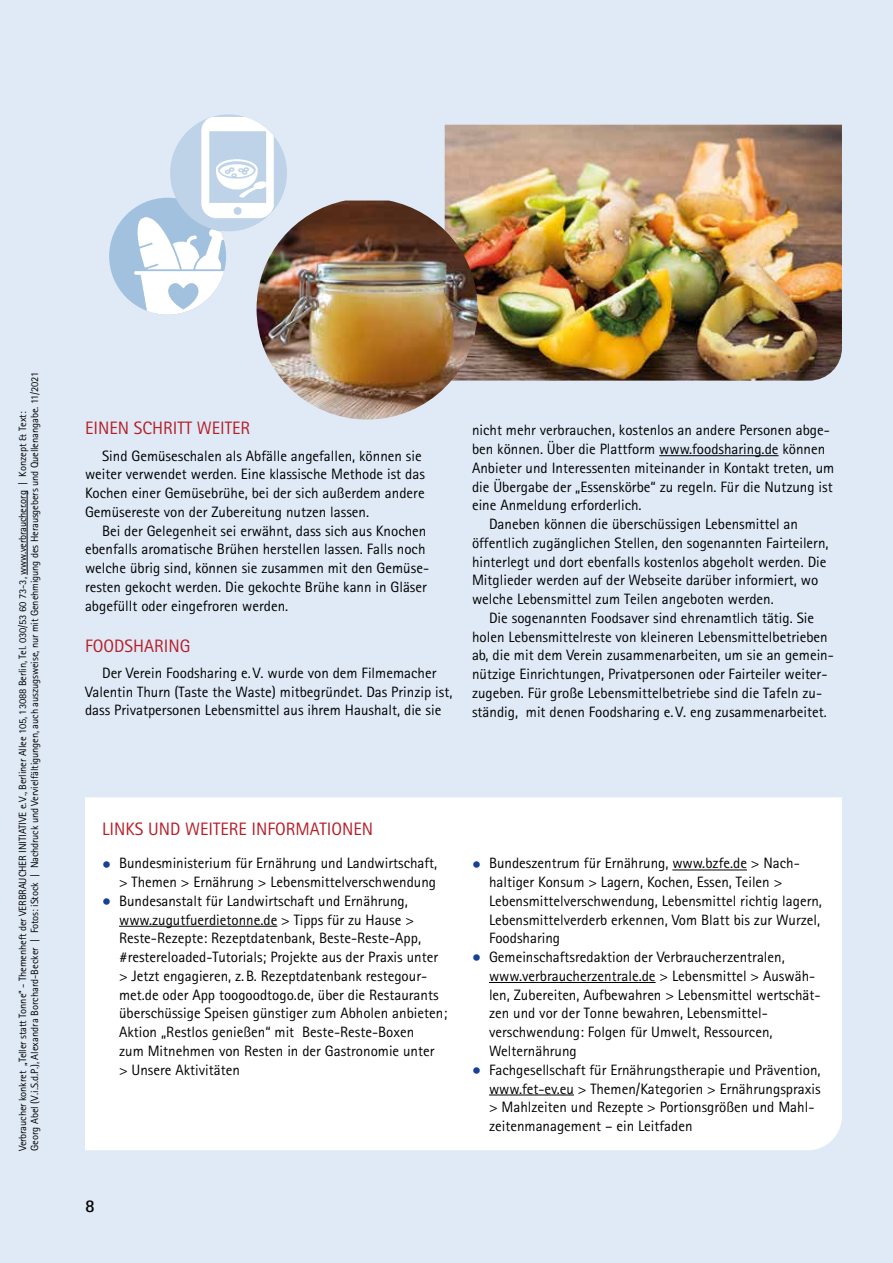
<style>
.page{position:relative;width:893px;height:1263px;background:#dfeaf6}
.page>*{position:absolute;margin:0;border:0;box-sizing:border-box;transform-origin:0 0}
.t1{font:18px "Rotis Sans Serif";color:#b61f29}
.t2{font:700 18px "Rotis Sans Serif";color:#000}
.t3{font:15px/18.8px "Rotis Sans Serif";color:#000}
.t4{font:10.5px/12px "Rotis Sans Serif";letter-spacing:-.01em;color:#000}
.s1{font-size:18px;color:#164194}
</style>
<div class="page">
<hr style="left:27px;top:490px;width:1px;height:85px;background:#000">
<div style="left:85px;top:797px;width:757px;height:353px;background:#fff"></div>
<hr style="left:119px;top:926px;width:158px;height:1px;background:#000">
<hr style="left:672px;top:869px;width:75px;height:1px;background:#000">
<hr style="left:489px;top:982px;width:167px;height:1px;background:#000">
<hr style="left:489px;top:1094px;width:85px;height:1px;background:#000">
<img style="left:445px;top:125px;width:397px;height:256px">
<hr style="left:659px;top:455px;width:120px;height:1px;background:#000">
<div style="left:109px;top:198px;width:117px;height:117px;background:#a1c1de;border-radius:50%"></div>
<img style="left:126px;top:210px;width:100px;height:105px">
<img style="left:170px;top:117px;width:117px;height:114px">
<img style="left:209px;top:146px;width:65px;height:54px">
<img style="left:257px;top:201px;width:221px;height:218px">
<p class="t4" style="left:16px;top:1151px;width:780px;rotate:-90deg">Verbraucher konkret „Teller statt Tonne“ - Themenheft der VERBRAUCHER INITIATIVE e.V., Berliner Allee 105, 13088 Berlin, Tel. 030/53 60 73-3, www.verbraucher.org | Konzept &amp; Text:<br>Georg Abel (V.i.S.d.P.), Alexandra Borchard-Becker | Fotos: iStock | Nachdruck und Vervielfältigungen, auch auszugsweise, nur mit Genehmigung des Herausgebers und Quellenangabe. 11/2021</p>
<p class="t1" style="left:85px;top:418px;width:166px">EINEN SCHRITT WEITER</p>
<p class="t3" style="left:85px;top:446px;width:341px;text-indent:17px">Sind Gemüseschalen als Abfälle angefallen, können sie weiter verwendet werden. Eine klassische Methode ist das Kochen einer Gemüsebrühe, bei der sich außerdem andere Gemüsereste von der Zubereitung nutzen lassen.</p>
<p class="t3" style="left:85px;top:521px;width:346px;text-indent:17px">Bei der Gelegenheit sei erwähnt, dass sich aus Knochen ebenfalls aromatische Brühen herstellen lassen. Falls noch welche übrig sind, können sie zusammen mit den Gemüse&shy;resten gekocht werden. Die gekochte Brühe kann in Gläser abgefüllt oder eingefroren werden.</p>
<p class="t1" style="left:85px;top:635px;width:107px">FOODSHARING</p>
<p class="t3" style="left:85px;top:663px;width:369px;text-indent:17px">Der Verein Foodsharing e.V. wurde von dem Filmemacher<br>Valentin Thurn (Taste the Waste) mitbegründet. Das Prinzip ist, dass Privatpersonen Lebensmittel aus ihrem Haushalt, die sie</p>
<p class="t3" style="left:472px;top:421px;width:359px">nicht mehr verbrauchen, kostenlos an andere Personen abge-</p>
<p class="t3" style="left:472px;top:440px;width:355px">ben können. Über die Plattform www.foodsharing.de können</p>
<p class="t3" style="left:472px;top:458px;width:364px">Anbieter und Interessenten miteinander in Kontakt treten, um</p>
<p class="t3" style="left:472px;top:477px;width:362px">die Übergabe der „Essenskörbe“ zu regeln. Für die Nutzung ist</p>
<p class="t3" style="left:472px;top:496px;width:171px">eine Anmeldung erforderlich.</p>
<p class="t3" style="left:489px;top:515px;width:311px">Daneben können die überschüssigen Lebensmittel an</p>
<p class="t3" style="left:472px;top:533px;width:358px">öffentlich zugänglichen Stellen, den sogenannten Fairteilern,</p>
<p class="t3" style="left:472px;top:552px;width:356px">hinterlegt und dort ebenfalls kostenlos abgeholt werden. Die</p>
<p class="t3" style="left:472px;top:571px;width:348px">Mitglieder werden auf der Webseite darüber informiert, wo</p>
<p class="t3" style="left:472px;top:590px;width:303px">welche Lebensmittel zum Teilen angeboten werden.</p>
<p class="t3" style="left:489px;top:608px;width:327px">Die sogenannten Foodsaver sind ehrenamtlich tätig. Sie</p>
<p class="t3" style="left:472px;top:627px;width:357px">holen Lebensmittelreste von kleineren Lebensmittelbetrieben</p>
<p class="t3" style="left:472px;top:646px;width:363px">ab, die mit dem Verein zusammenarbeiten, um sie an gemein-</p>
<p class="t3" style="left:472px;top:665px;width:357px">nützige Einrichtungen, Privatpersonen oder Fairteiler weiter-</p>
<p class="t3" style="left:472px;top:683px;width:352px">zugeben. Für große Lebensmittelbetriebe sind die Tafeln zu-</p>
<p class="t3" style="left:472px;top:702px;width:356px">ständig, mit denen Foodsharing e.V. eng zusammenarbeitet.</p>
<p class="t1" style="left:102px;top:819px;width:272px">LINKS UND WEITERE INFORMATIONEN</p>
<p class="t3" style="left:102px;top:854px;width:337px;text-align:right"><span class="s1">•</span> Bundesministerium für Ernährung und Landwirtschaft, &gt; Themen &gt; Ernährung &gt; Lebensmittelverschwendung</p>
<p class="t3" style="left:119px;top:891px;width:330px;text-indent:-17px"><span class="s1">•</span> Bundesanstalt für Landwirtschaft und Ernährung, www.zugutfuerdietonne.de &gt; Tipps für zu Hause &gt; Reste-Rezepte: Rezeptdatenbank, Beste-Reste-App, #restereloaded-Tutorials; Projekte aus der Praxis unter &gt; Jetzt engagieren, z.B. Rezeptdatenbank restegour&shy;met.de oder App toogoodtogo.de, über die Restaurants überschüssige Speisen günstiger zum Abholen anbieten; Aktion „Restlos genießen“ mit Beste-Reste-Boxen<br>zum Mitnehmen von Resten in der Gastronomie unter<br>&gt; Unsere Aktivitäten</p>
<p class="t2" style="left:85px;top:1195px;width:11px">8</p>
<p class="t3" style="left:489px;top:854px;width:334px;text-indent:-17px"><span class="s1">•</span> Bundeszentrum für Ernährung, www.bzfe.de &gt; Nach&shy;haltiger Konsum &gt; Lagern, Kochen, Essen, Teilen &gt; Lebensmittelverschwendung, Lebensmittel richtig lagern, Lebensmittelverderb erkennen, Vom Blatt bis zur Wurzel, Foodsharing</p>
<p class="t3" style="left:489px;top:948px;width:333px;text-indent:-17px"><span class="s1">•</span> Gemeinschaftsredaktion der Verbraucherzentralen, www.verbraucherzentrale.de &gt; Lebensmittel &gt; Auswäh&shy;len, Zubereiten, Aufbewahren &gt; Lebensmittel wertschät&shy;zen und vor der Tonne bewahren, Lebensmittel&shy;verschwendung: Folgen für Umwelt, Ressourcen, Welternährung</p>
<p class="t3" style="left:489px;top:1060px;width:333px;text-indent:-17px"><span class="s1">•</span> Fachgesellschaft für Ernährungstherapie und Prävention, www.fet-ev.eu &gt; Themen/Kategorien &gt; Ernährungspraxis &gt; Mahlzeiten und Rezepte &gt; Portionsgrößen und Mahl&shy;zeitenmanagement – ein Leitfaden</p>
</div>
